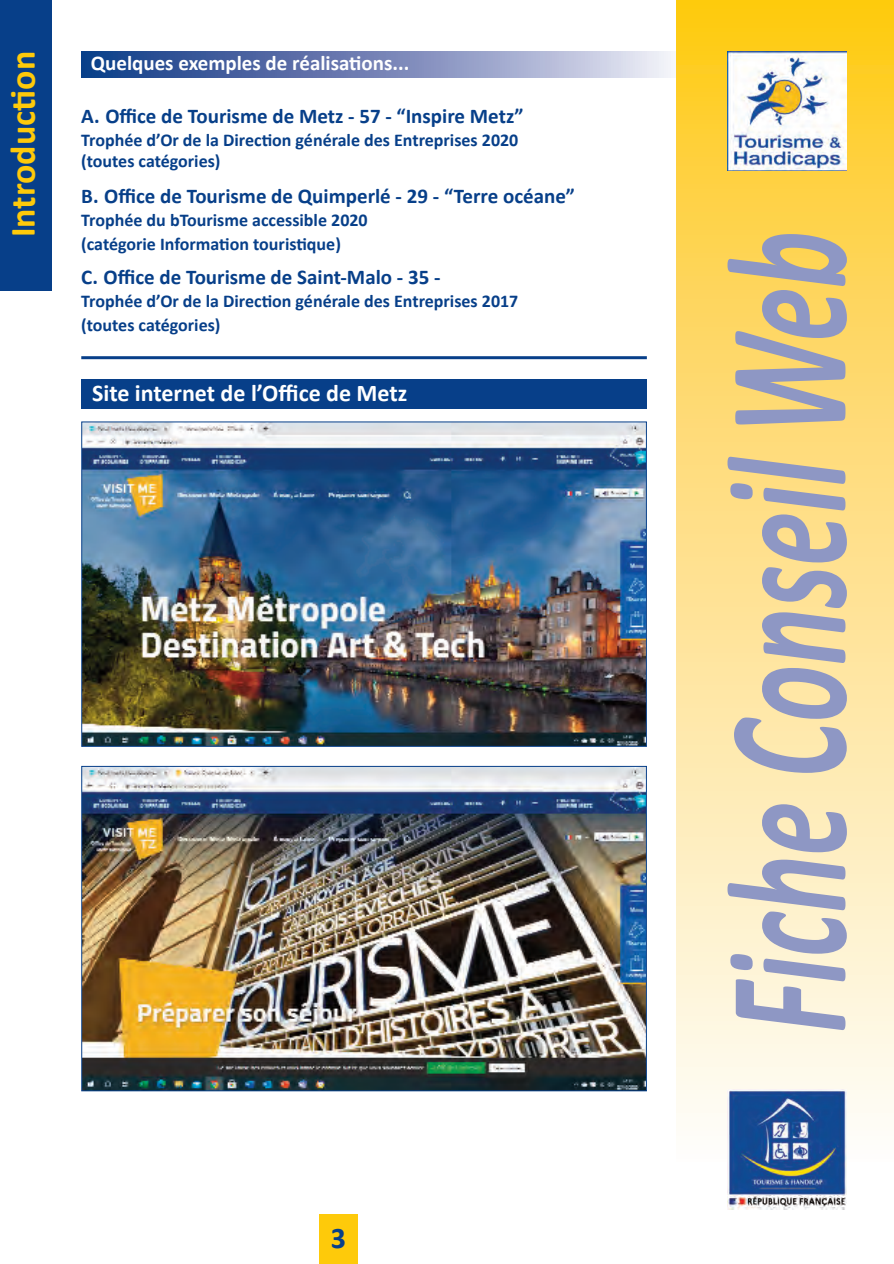
<style>
.page{position:relative;width:894px;height:1264px;background:#fff}
.page>*{position:absolute;margin:0;border:0;box-sizing:border-box;transform-origin:0 0}
.t1{font:italic 700 172.8px "Calibri";color:#8e97c4;scale:.63 1}
.t2{font:700 36px "Calibri";color:#feca0a}
.t3{font:700 30px "Calibri";color:#073f89}
.t4{font:700 24px "Calibri";color:#fff}
.t5{font:700 21px "Calibri";color:#073f89}
.t6{font:700 21px "Calibri";color:#fff}
.t7{font:700 18px/23.9px "Calibri";color:#073f89}
</style>
<div class="page">
<div style="left:0;top:0;width:52px;height:291px;background:#073f89"></div>
<svg style="left:81px;top:52px;width:596px;height:25px;background:#798bb9"></svg>
<div style="left:81px;top:379px;width:566px;height:30px;background:#073f89"></div>
<hr style="left:81px;top:356px;width:566px;height:3px;background:#073f89">
<svg style="left:677px;top:0;width:217px;height:1161px;background:#fee290"></svg>
<img style="left:728px;top:52px;width:119px;height:119px">
<img style="left:728px;top:1089px;width:119px;height:107px">
<img style="left:728px;top:1196px;width:119px;height:13px">
<img style="left:83px;top:423px;width:562px;height:322px">
<img style="left:83px;top:768px;width:562px;height:321px">
<div style="left:319px;top:1214px;width:39px;height:50px;background:#feca0a"></div>
<h2 class="t2" style="left:8px;top:237px;width:188px;rotate:-90deg">Introduction</h2>
<p class="t6" style="left:91px;top:55px;width:320px">Quelques exemples de réalisations...</p>
<p class="t5" style="left:81px;top:107px;width:444px">A. Office de Tourisme de Metz - 57 - “Inspire Metz”</p>
<p class="t7" style="left:81px;top:130px;width:439px;line-height:21.6px">Trophée d’Or de la Direction générale des Entreprises 2020 (toutes catégories)</p>
<p class="t5" style="left:81px;top:188px;width:495px">B. Office de Tourisme de Quimperlé - 29 - “Terre océane”</p>
<p class="t7" style="left:81px;top:210px;width:288px">Trophée du bTourisme accessible 2020 (catégorie Information touristique)</p>
<p class="t5" style="left:81px;top:268px;width:361px">C. Office de Tourisme de Saint-Malo - 35 -</p>
<p class="t7" style="left:81px;top:291px;width:439px">Trophée d’Or de la Direction générale des Entreprises 2017 (toutes catégories)</p>
<h3 class="t4" style="left:92px;top:383px;width:317px">Site internet de l’Office de Metz</h3>
<h3 class="t3" style="left:331px;top:1226px;width:17px">3</h3>
<h1 class="t1" style="left:715px;top:1033px;width:1274px;rotate:-90deg">Fiche Conseil Web</h1>
</div>
